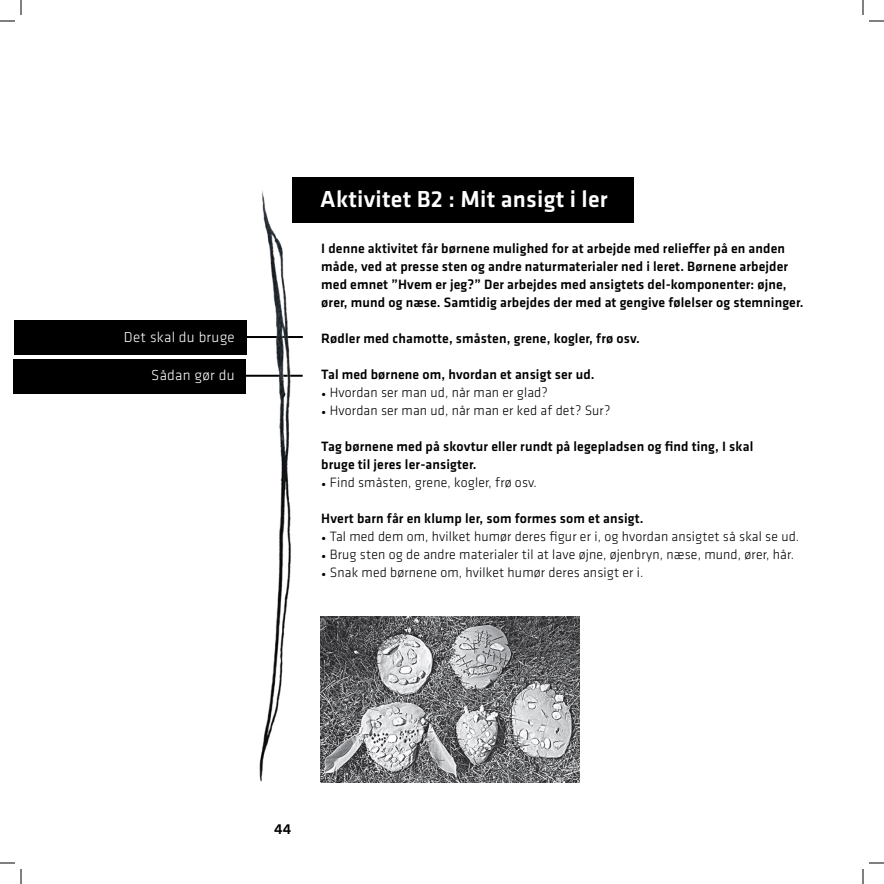
<style>
.page{position:relative;width:884px;height:884px;background:#fff}
.page>*{position:absolute;margin:0;border:0;box-sizing:border-box;transform-origin:0 0}
.t1{font:500 24px "Klavika";color:#fff}
.t2{font:300 15px "Klavika";letter-spacing:.02em;color:#fff}
.t3{font:500 15px "Klavika";color:#000}
.t4{font:500 14px/18px "Klavika";letter-spacing:.01em;color:#000}
.t5{font:300 14px "Klavika";letter-spacing:.01em;color:#000}
</style>
<div class="page">
<div style="left:292px;top:177px;width:341px;height:45px;background:#000"></div>
<img style="left:321px;top:617px;width:259px;height:165px">
<hr style="left:246px;top:336px;width:57px;height:2px;background:#000">
<div style="left:14px;top:320px;width:232px;height:34px;background:#000"></div>
<hr style="left:246px;top:375px;width:57px;height:2px;background:#000">
<div style="left:14px;top:359px;width:232px;height:34px;background:#000"></div>
<img style="left:256px;top:190px;width:42px;height:592px">
<svg style="left:0;top:0;width:22px;height:22px"></svg>
<svg style="left:0;top:862px;width:22px;height:22px"></svg>
<svg style="left:862px;top:0;width:22px;height:22px"></svg>
<svg style="left:862px;top:862px;width:22px;height:22px"></svg>
<p class="t2" style="left:124px;top:328px;width:112px">Det skal du bruge</p>
<p class="t2" style="left:151px;top:366px;width:85px">Sådan gør du</p>
<h1 class="t1" style="left:320px;top:183px;width:289px">Aktivitet B2 : Mit ansigt i ler</h1>
<p class="t4" style="left:321px;top:239px;width:484px">I denne aktivitet får børnene mulighed for at arbejde med relieffer på en anden måde, ved at presse sten og andre naturmaterialer ned i leret. Børnene arbejder med emnet ”Hvem er jeg?” Der arbejdes med ansigtets del-komponenter: øjne, ører, mund og næse. Samtidig arbejdes der med at gengive følelser og stemninger.</p>
<p class="t4" style="left:321px;top:329px;width:320px">Rødler med chamotte, småsten, grene, kogler, frø osv.</p>
<p class="t4" style="left:321px;top:365px;width:275px">Tal med børnene om, hvordan et ansigt ser ud.</p>
<p class="t5" style="left:321px;top:384px;width:228px">• Hvordan ser man ud, når man er glad?</p>
<p class="t5" style="left:321px;top:402px;width:291px">• Hvordan ser man ud, når man er ked af det? Sur?</p>
<p class="t4" style="left:321px;top:437px;width:434px">Tag børnene med på skovtur eller rundt på legepladsen og find ting, I skal bruge til jeres ler-ansigter.</p>
<p class="t5" style="left:321px;top:474px;width:217px">• Find småsten, grene, kogler, frø osv.</p>
<p class="t4" style="left:321px;top:509px;width:324px">Hvert barn får en klump ler, som formes som et ansigt.</p>
<p class="t5" style="left:321px;top:528px;width:479px">• Tal med dem om, hvilket humør deres figur er i, og hvordan ansigtet så skal se ud.</p>
<p class="t5" style="left:321px;top:546px;width:474px">• Brug sten og de andre materialer til at lave øjne, øjenbryn, næse, mund, ører, hår.</p>
<p class="t5" style="left:321px;top:564px;width:324px">• Snak med børnene om, hvilket humør deres ansigt er i.</p>
<p class="t3" style="left:274px;top:819px;width:19px">44</p>
</div>
